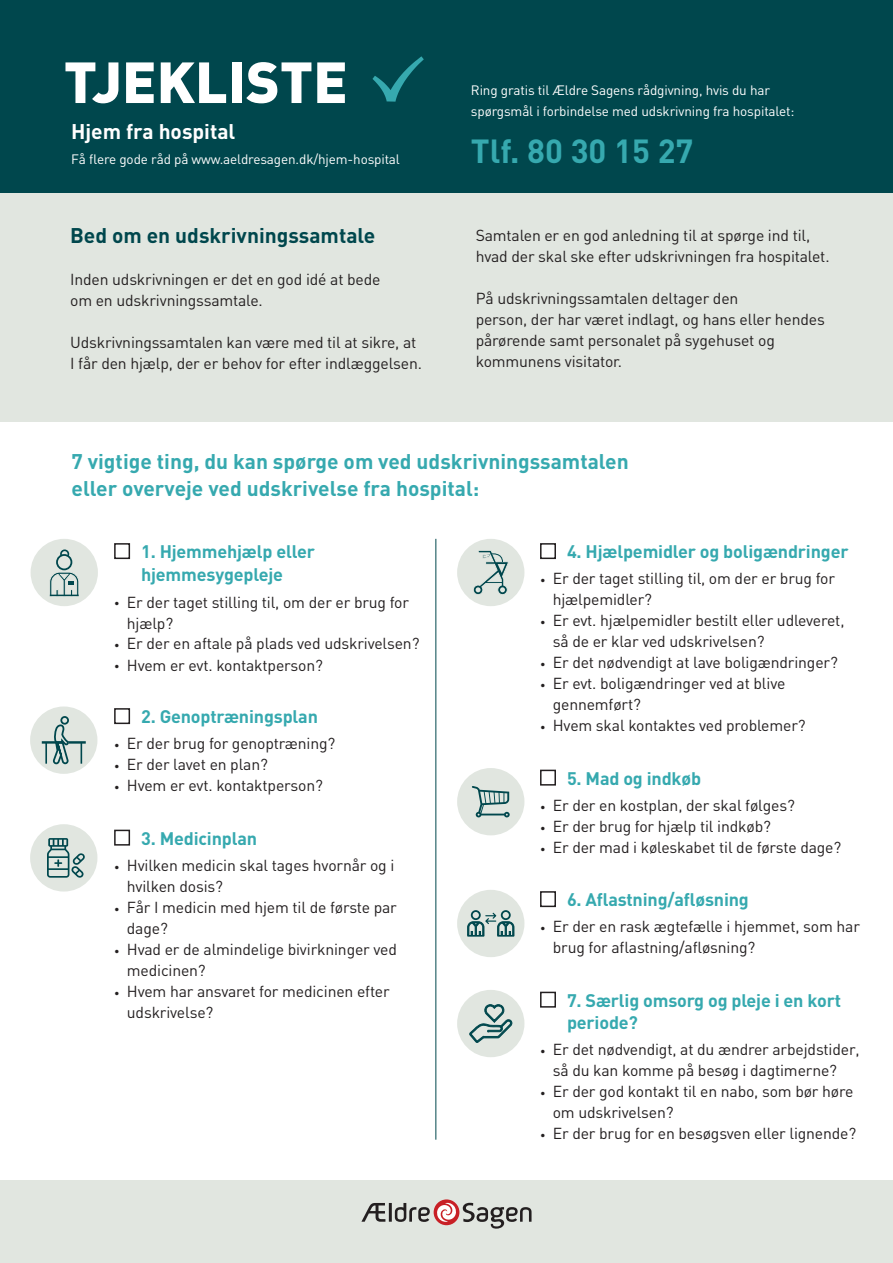
<style>
.page{position:relative;width:893px;height:1263px;background:#fff}
.page>*{position:absolute;margin:0;border:0;box-sizing:border-box;transform-origin:0 0}
.t1{font:900 57px "DIN";color:#fff}
.t2{font:700 33px "DIN";color:#36a9af}
.t3{font:700 21px "DIN";color:#36a9af}
.t4{font:700 21px "DIN";color:#00474d}
.t5{font:700 21px "DIN";color:#fff}
.Brød{font:700 18px/22.5px "DIN";letter-spacing:-.01em;color:#36a9af}
.Brød_indryk{font:15.75px/21px "DIN";letter-spacing:-.01em;color:#231f20}
.Brød-2{font:15.75px/21px "DIN";letter-spacing:-.01em;color:#231f20}
.Brød-3{font:13.5px/21px "DIN";letter-spacing:-.01em;color:#fff}
.s1{font-size:10.5px}
</style>
<div class="page">
<div style="left:0;top:1180px;width:893px;height:83px;background:#e1e6e0"></div>
<div style="left:0;top:193px;width:893px;height:229px;background:#e1e6e0"></div>
<svg style="left:434px;top:1199px;width:25px;height:26px"></svg>
<svg style="left:361px;top:1203px;width:170px;height:26px"></svg>
<div style="left:114px;top:543px;width:16px;height:16px;border:2px solid #231f20"></div>
<div style="left:114px;top:708px;width:16px;height:16px;border:2px solid #231f20"></div>
<div style="left:114px;top:830px;width:16px;height:16px;border:2px solid #231f20"></div>
<div style="left:540px;top:543px;width:16px;height:16px;border:2px solid #231f20"></div>
<div style="left:540px;top:770px;width:16px;height:16px;border:2px solid #231f20"></div>
<div style="left:540px;top:891px;width:16px;height:16px;border:2px solid #231f20"></div>
<div style="left:540px;top:992px;width:16px;height:16px;border:2px solid #231f20"></div>
<div style="left:457px;top:768px;width:67px;height:67px;background:#e1e6e0;border-radius:50%"></div>
<svg style="left:472px;top:786px;width:38px;height:31px"></svg>
<div style="left:30px;top:824px;width:67px;height:67px;background:#e1e6e0;border-radius:50%"></div>
<svg style="left:47px;top:838px;width:38px;height:40px"></svg>
<div style="left:457px;top:990px;width:67px;height:67px;background:#e1e6e0;border-radius:50%"></div>
<svg style="left:469px;top:1004px;width:43px;height:39px"></svg>
<div style="left:31px;top:539px;width:67px;height:67px;background:#e1e6e0;border-radius:50%"></div>
<div style="left:56px;top:554px;width:16px;height:16px;border:2px solid #00474d;border-radius:50%"></div>
<svg style="left:49px;top:572px;width:30px;height:25px"></svg>
<svg style="left:59px;top:549px;width:11px;height:9px"></svg>
<div style="left:30px;top:706px;width:67px;height:68px;background:#e1e6e0;border-radius:50%"></div>
<div style="left:60px;top:716px;width:9px;height:9px;border:2px solid #00474d;border-radius:50%"></div>
<svg style="left:42px;top:723px;width:44px;height:49px"></svg>
<div style="left:457px;top:539px;width:67px;height:67px;background:#e1e6e0;border-radius:50%"></div>
<div style="left:457px;top:890px;width:67px;height:67px;background:#e1e6e0;border-radius:50%"></div>
<div style="left:471px;top:910px;width:10px;height:10px;border:2px solid #00474d;border-radius:50%"></div>
<div style="left:501px;top:910px;width:10px;height:10px;border:2px solid #00474d;border-radius:50%"></div>
<svg style="left:467px;top:913px;width:47px;height:24px"></svg>
<div style="left:0;top:0;width:893px;height:192px;background:#00474d"></div>
<svg style="left:372px;top:56px;width:52px;height:46px"></svg>
<svg style="left:473px;top:550px;width:36px;height:45px"></svg>
<hr style="left:436px;top:539px;width:1px;height:601px;background:#00474d">
<p class="t1" style="left:64px;top:44px;width:286px">TJEKLISTE</p>
<p class="t5" style="left:71px;top:118px;width:166px">Hjem fra hospital</p>
<p class="Brød-3" style="left:71px;top:148px;width:330px">Få flere gode råd på www.aeldresagen.dk/hjem-hospital</p>
<p class="t4" style="left:70px;top:221px;width:307px">Bed om en udskrivningssamtale</p>
<p class="Brød-2" style="left:70px;top:268px;width:312px">Inden udskrivningen er det en god idé at bede om en udskrivningssamtale.</p>
<p class="Brød-2" style="left:70px;top:331px;width:353px">Udskrivningssamtalen kan være med til at sikre, at<br>I får den hjælp, der er behov for efter indlæggelsen.</p>
<p class="Brød-3" style="left:471px;top:80px;width:325px">Ring gratis til Ældre Sagens rådgivning, hvis du har spørgsmål i forbindelse med udskrivning fra hospitalet:</p>
<p class="t2" style="left:471px;top:129px;width:224px">Tlf. 80 30 15 27</p>
<p class="Brød-2" style="left:476px;top:225px;width:355px">Samtalen er en god anledning til at spørge ind til, hvad der skal ske efter udskrivningen fra hospitalet.</p>
<p class="Brød-2" style="left:476px;top:288px;width:351px">På udskrivningssamtalen deltager den<br>person, der har været indlagt, og hans eller hendes pårørende samt personalet på sygehuset og kommunens visitator.</p>
<p class="t3" style="left:72px;top:447px;width:559px">7 vigtige ting, du kan spørge om ved udskrivningssamtalen</p>
<p class="t3" style="left:72px;top:474px;width:409px">eller overveje ved udskrivelse fra hospital:</p>
<p class="Brød" style="left:141px;top:539px;width:175px">1. Hjemmehjælp eller hjemmesygepleje</p>
<p class="Brød-2" style="left:127px;top:591px;width:284px;text-indent:-13px"><span class="s1">•</span> Er der taget stilling til, om der er brug for hjælp?</p>
<p class="Brød_indryk" style="left:114px;top:632px;width:307px"><span class="s1">•</span> Er der en aftale på plads ved udskrivelsen?</p>
<p class="Brød-2" style="left:114px;top:654px;width:210px"><span class="s1">•</span> Hvem er evt. kontaktperson?</p>
<p class="Brød" style="left:141px;top:704px;width:178px">2. Genoptræningsplan</p>
<p class="Brød_indryk" style="left:114px;top:733px;width:223px"><span class="s1">•</span> Er der brug for genoptræning?</p>
<p class="Brød_indryk" style="left:114px;top:754px;width:155px"><span class="s1">•</span> Er der lavet en plan?</p>
<p class="Brød_indryk" style="left:114px;top:775px;width:210px"><span class="s1">•</span> Hvem er evt. kontaktperson?</p>
<p class="Brød" style="left:141px;top:826px;width:118px">3. Medicinplan</p>
<p class="Brød_indryk" style="left:127px;top:854px;width:269px;text-indent:-13px"><span class="s1">•</span> Hvilken medicin skal tages hvornår og i hvilken dosis?</p>
<p class="Brød_indryk" style="left:127px;top:896px;width:272px;text-indent:-13px"><span class="s1">•</span> Får I medicin med hjem til de første par dage?</p>
<p class="Brød_indryk" style="left:127px;top:938px;width:272px;text-indent:-13px"><span class="s1">•</span> Hvad er de almindelige bivirkninger ved medicinen?</p>
<p class="Brød_indryk" style="left:127px;top:980px;width:264px;text-indent:-13px"><span class="s1">•</span> Hvem har ansvaret for medicinen efter udskrivelse?</p>
<p class="Brød" style="left:567px;top:539px;width:283px">4. Hjælpemidler og boligændringer</p>
<p class="Brød_indryk" style="left:553px;top:568px;width:284px;text-indent:-13px"><span class="s1">•</span> Er der taget stilling til, om der er brug for hjælpemidler?</p>
<p class="Brød_indryk" style="left:553px;top:610px;width:293px;text-indent:-13px"><span class="s1">•</span> Er evt. hjælpemidler bestilt eller udleveret, så de er klar ved udskrivelsen?</p>
<p class="Brød_indryk" style="left:540px;top:652px;width:299px"><span class="s1">•</span> Er det nødvendigt at lave boligændringer?</p>
<p class="Brød_indryk" style="left:553px;top:673px;width:234px;text-indent:-13px"><span class="s1">•</span> Er evt. boligændringer ved at blive gennemført?</p>
<p class="Brød_indryk" style="left:540px;top:715px;width:267px"><span class="s1">•</span> Hvem skal kontaktes ved problemer?</p>
<p class="Brød" style="left:567px;top:766px;width:136px">5. Mad og indkøb</p>
<p class="Brød_indryk" style="left:540px;top:794px;width:256px"><span class="s1">•</span> Er der en kostplan, der skal følges?</p>
<p class="Brød_indryk" style="left:540px;top:815px;width:232px"><span class="s1">•</span> Er der brug for hjælp til indkøb?</p>
<p class="Brød_indryk" style="left:540px;top:836px;width:303px"><span class="s1">•</span> Er der mad i køleskabet til de første dage?</p>
<p class="Brød" style="left:567px;top:887px;width:183px">6. Aflastning/afløsning</p>
<p class="Brød_indryk" style="left:553px;top:916px;width:309px;text-indent:-13px"><span class="s1">•</span> Er der en rask ægtefælle i hjemmet, som har brug for aflastning/afløsning?</p>
<p class="Brød" style="left:567px;top:988px;width:275px">7. Særlig omsorg og pleje i en kort periode?</p>
<p class="Brød_indryk" style="left:553px;top:1039px;width:308px;text-indent:-13px"><span class="s1">•</span> Er det nødvendigt, at du ændrer arbejdstider, så du kan komme på besøg i dagtimerne?</p>
<p class="Brød_indryk" style="left:553px;top:1081px;width:302px;text-indent:-13px"><span class="s1">•</span> Er der god kontakt til en nabo, som bør høre om udskrivelsen?</p>
<p class="Brød_indryk" style="left:540px;top:1123px;width:318px"><span class="s1">•</span> Er der brug for en besøgsven eller lignende?</p>
</div>
